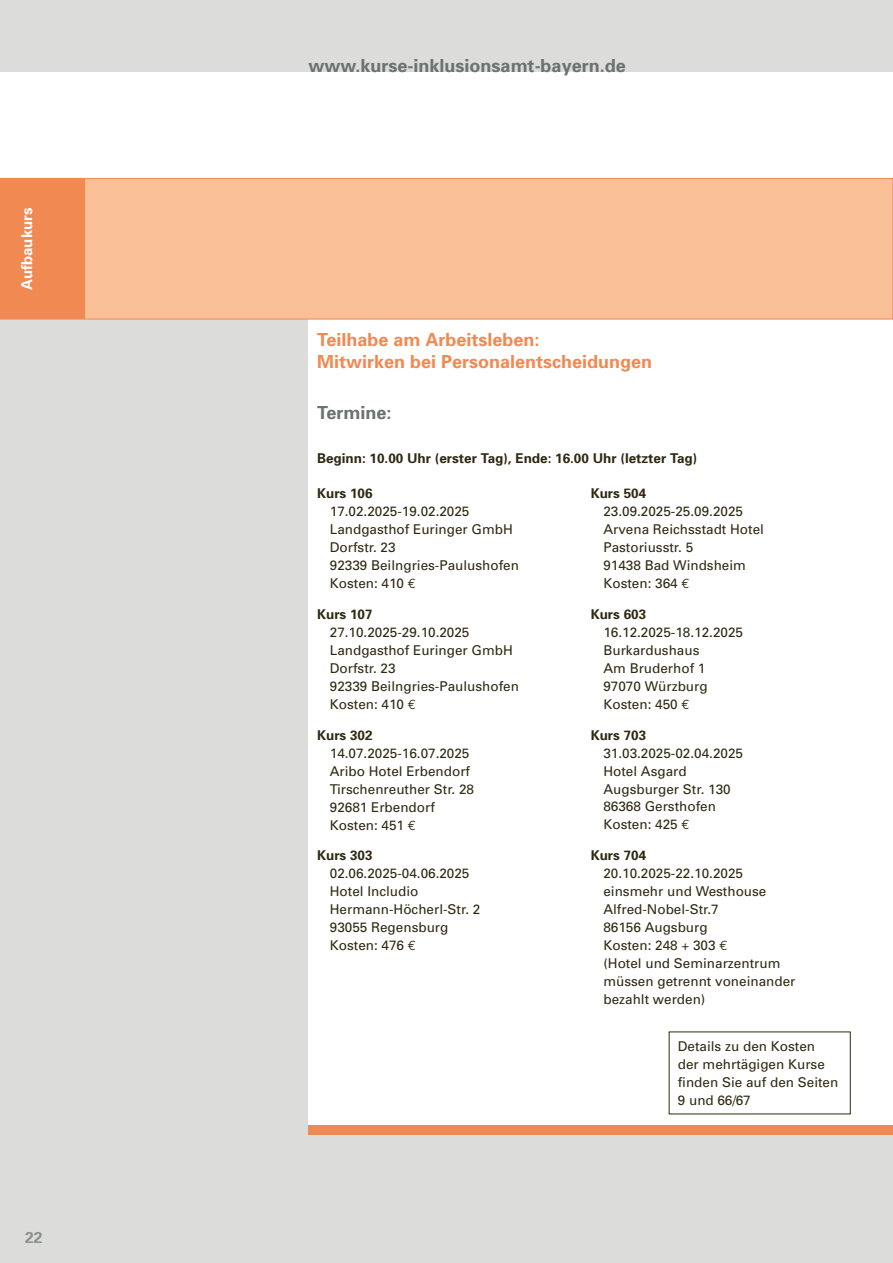
<style>
.page{position:relative;width:893px;height:1263px;background:#fff}
.page>*{position:absolute;margin:0;border:0;box-sizing:border-box;transform-origin:0 0}
.t1{font:700 18px/21.6px "Pgjncl Univers";color:#f18953}
.t2{font:700 18px "Wgbtxg Univers";color:#6b7270}
.t3{font:700 18px "Pgjncl Univers";color:#6b7270}
.t4{font:700 15.75px "Pgjncl Univers";color:#8b908e}
.t5{font:700 15px "Jddmkn Univers";color:#fff}
.t6{font:13.5px/18px "Dwpqms Univers";color:#2f2912}
.t7{font:700 13.5px "Pgjncl Univers";color:#2f2912}
.s1{font-family:"Llwqtf Euro Mono"}
</style>
<div class="page">
<div style="left:0;top:319px;width:893px;height:944px;background:#dcdcdb"></div>
<div style="left:309px;top:319px;width:584px;height:816px;background:#fff"></div>
<div style="left:309px;top:1126px;width:584px;height:9px;background:#f18953"></div>
<div style="left:0;top:0;width:893px;height:72px;background:#dcdcdb"></div>
<div style="left:85px;top:178px;width:808px;height:141px;background:#f9c097"></div>
<div style="left:0;top:178px;width:85px;height:141px;background:#f18953"></div>
<h1 class="t5" style="left:18px;top:290px;width:84px;rotate:-90deg">Aufbaukurs</h1>
<p class="t4" style="left:25px;top:1227px;width:19px">22</p>
<h1 class="t2" style="left:309px;top:55px;width:319px">www.kurse-inklusionsamt-bayern.de</h1>
<h2 class="t1" style="left:317px;top:329px;width:337px">Teilhabe am Arbeitsleben:<br>Mitwirken bei Personalentscheidungen</h2>
<h3 class="t3" style="left:317px;top:402px;width:76px">Termine:</h3>
<p class="t7" style="left:317px;top:450px;width:382px">Beginn: 10.00 Uhr (erster Tag), Ende: 16.00 Uhr (letzter Tag)</p>
<p class="t7" style="left:317px;top:485px;width:57px">Kurs 106</p>
<p class="t6" style="left:330px;top:502px;width:141px">17.02.2025-19.02.2025</p>
<p class="t6" style="left:330px;top:520px;width:185px">Landgasthof Euringer GmbH<br>Dorfstr. 23</p>
<p class="t6" style="left:330px;top:556px;width:191px">92339 Beilngries-Paulushofen</p>
<p class="t6" style="left:330px;top:574px;width:88px">Kosten: 410 <span class="s1">€</span></p>
<p class="t7" style="left:317px;top:606px;width:57px">Kurs 107</p>
<p class="t6" style="left:330px;top:623px;width:141px">27.10.2025-29.10.2025</p>
<p class="t6" style="left:330px;top:641px;width:185px">Landgasthof Euringer GmbH<br>Dorfstr. 23</p>
<p class="t6" style="left:330px;top:677px;width:191px">92339 Beilngries-Paulushofen</p>
<p class="t6" style="left:330px;top:695px;width:88px">Kosten: 410 <span class="s1">€</span></p>
<p class="t7" style="left:317px;top:727px;width:57px">Kurs 302</p>
<p class="t6" style="left:330px;top:744px;width:141px">14.07.2025-16.07.2025</p>
<p class="t6" style="left:330px;top:762px;width:142px">Aribo Hotel Erbendorf</p>
<p class="t6" style="left:330px;top:780px;width:146px">Tirschenreuther Str. 28</p>
<p class="t6" style="left:330px;top:798px;width:107px">92681 Erbendorf</p>
<p class="t6" style="left:330px;top:816px;width:88px">Kosten: 451 <span class="s1">€</span></p>
<p class="t7" style="left:317px;top:847px;width:57px">Kurs 303</p>
<p class="t6" style="left:330px;top:865px;width:141px">02.06.2025-04.06.2025</p>
<p class="t6" style="left:330px;top:883px;width:90px">Hotel Includio</p>
<p class="t6" style="left:330px;top:901px;width:152px">Hermann-Höcherl-Str. 2</p>
<p class="t6" style="left:330px;top:919px;width:120px">93055 Regensburg</p>
<p class="t6" style="left:330px;top:937px;width:88px">Kosten: 476 <span class="s1">€</span></p>
<p class="t7" style="left:591px;top:485px;width:57px">Kurs 504</p>
<p class="t6" style="left:603px;top:502px;width:141px">23.09.2025-25.09.2025</p>
<p class="t6" style="left:603px;top:520px;width:162px">Arvena Reichsstadt Hotel</p>
<p class="t6" style="left:603px;top:538px;width:91px">Pastoriusstr. 5</p>
<p class="t6" style="left:603px;top:556px;width:144px">91438 Bad Windsheim</p>
<p class="t6" style="left:603px;top:574px;width:88px">Kosten: 364 <span class="s1">€</span></p>
<p class="t7" style="left:591px;top:606px;width:57px">Kurs 603</p>
<p class="t6" style="left:603px;top:623px;width:141px">16.12.2025-18.12.2025</p>
<p class="t6" style="left:603px;top:641px;width:98px">Burkardushaus</p>
<p class="t6" style="left:603px;top:659px;width:104px">Am Bruderhof 1</p>
<p class="t6" style="left:603px;top:677px;width:106px">97070 Würzburg</p>
<p class="t6" style="left:603px;top:695px;width:88px">Kosten: 450 <span class="s1">€</span></p>
<p class="t7" style="left:591px;top:726px;width:57px">Kurs 703</p>
<p class="t6" style="left:603px;top:744px;width:141px">31.03.2025-02.04.2025</p>
<p class="t6" style="left:603px;top:762px;width:85px">Hotel Asgard</p>
<p class="t6" style="left:603px;top:780px;width:129px">Augsburger Str. 130</p>
<p class="t6" style="left:603px;top:798px;width:114px">86368 Gersthofen</p>
<p class="t6" style="left:603px;top:816px;width:88px">Kosten: 425 <span class="s1">€</span></p>
<p class="t7" style="left:591px;top:847px;width:57px">Kurs 704</p>
<p class="t6" style="left:603px;top:865px;width:165px">20.10.2025-22.10.2025 einsmehr und Westhouse</p>
<p class="t6" style="left:603px;top:900px;width:117px">Alfred-Nobel-Str.7</p>
<p class="t6" style="left:603px;top:918px;width:106px">86156 Augsburg</p>
<p class="t6" style="left:603px;top:936px;width:126px">Kosten: 248 + 303 <span class="s1">€</span></p>
<p class="t6" style="left:603px;top:954px;width:194px">(Hotel und Seminarzentrum müssen getrennt voneinander bezahlt werden)</p>
<p class="t6" style="left:678px;top:1038px;width:162px">Details zu den Kosten der mehrtägigen Kurse finden Sie auf den Seiten<br>9 und 66/67</p>
</div>
